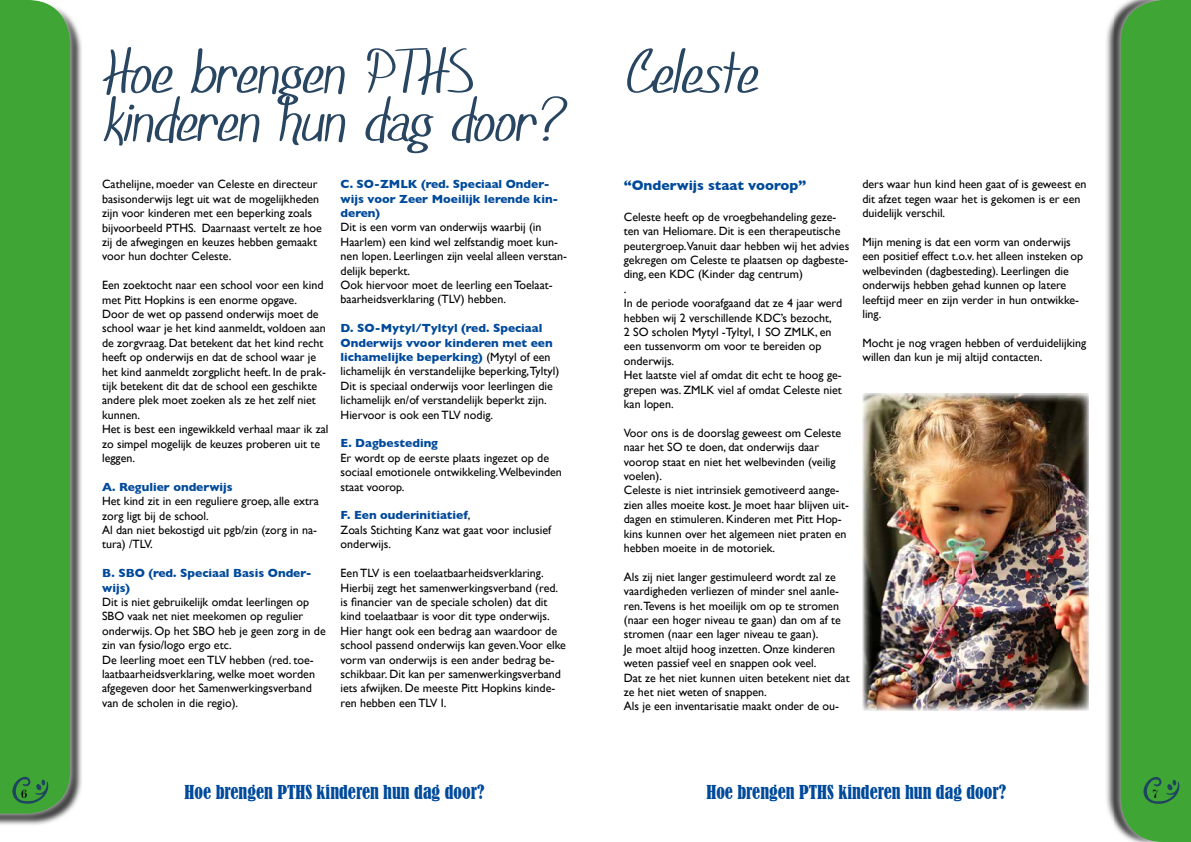
<style>
.page{position:relative;width:1191px;height:842px;background:#fff}
.page>*{position:absolute;margin:0;border:0;box-sizing:border-box;transform-origin:0 0}
.t1{font:69.7px "SF Foxboro Script";color:#284561}
.t2{font:condensed 18px "Bernard";color:#004a9b}
.t3{font:700 14px "Gill Sans";color:#004a9b}
.t4{font:13px "Modern";color:#000}
.t5{font:12px/14.4px "Gill Sans";color:#000}
.t6{font:700 12px/14.4px "Gill Sans";color:#004a9b}
.s1{font-weight:700;color:#004a9b}
</style>
<div class="page">
<img style="left:0;top:26px;width:82px;height:799px">
<img style="left:0;top:17px;width:76px;height:803px">
<div style="left:0;top:0;width:70px;height:814px;background:#3fa535"></div>
<svg style="left:12px;top:777px;width:37px;height:27px"></svg>
<img style="left:1106px;top:7px;width:14px;height:825px">
<div style="left:1120px;top:0;width:71px;height:842px;background:#3fa535"></div>
<svg style="left:1143px;top:777px;width:37px;height:27px"></svg>
<img style="left:862px;top:393px;width:227px;height:318px">
<h1 class="t1" style="left:102px;top:34px;width:371px">Hoe brengen PTHS</h1>
<h1 class="t1" style="left:102px;top:82px;width:462px">kinderen hun dag door?</h1>
<p class="t5" style="left:102px;top:177px;width:221px">Cathelijne, moeder van Celeste en directeur basisonderwijs legt uit wat de mogelijkheden zijn voor kinderen met een beperking zoals bijvoorbeeld PTHS. Daarnaast vertelt ze hoe zij de afwegingen en keuzes hebben gemaakt voor hun dochter Celeste.</p>
<p class="t5" style="left:102px;top:278px;width:228px">Een zoektocht naar een school voor een kind met Pitt Hopkins is een enorme opgave.<br>Door de wet op passend onderwijs moet de school waar je het kind aanmeldt, voldoen aan de zorgvraag. Dat betekent dat het kind recht heeft op onderwijs en dat de school waar je het kind aanmeldt zorgplicht heeft. In de prak&shy;tijk betekent dit dat de school een geschikte andere plek moet zoeken als ze het zelf niet kunnen.<br>Het is best een ingewikkeld verhaal maar ik zal zo simpel mogelijk de keuzes proberen uit te leggen.</p>
<p class="t6" style="left:102px;top:479px;width:132px">A. Regulier onderwijs</p>
<p class="t5" style="left:102px;top:494px;width:218px">Het kind zit in een reguliere groep, alle extra zorg ligt bij de school.<br>Al dan niet bekostigd uit pgb/zin (zorg in na&shy;tura) /TLV.</p>
<p class="t6" style="left:102px;top:566px;width:211px">B. SBO (red. Speciaal Basis Onder&shy;wijs)</p>
<p class="t5" style="left:102px;top:595px;width:225px">Dit is niet gebruikelijk omdat leerlingen op SBO vaak net niet meekomen op regulier onderwijs. Op het SBO heb je geen zorg in de zin van fysio/logo ergo etc.<br>De leerling moet een TLV hebben (red. toe&shy;laatbaarheidsverklaring, welke moet worden afgegeven door het Samenwerkingsverband van de scholen in die regio).</p>
<p class="t6" style="left:340px;top:177px;width:219px">C. SO-ZMLK (red. Speciaal Onder&shy;wijs voor Zeer Moeilijk lerende kin&shy;deren)</p>
<p class="t5" style="left:340px;top:220px;width:228px">Dit is een vorm van onderwijs waarbij (in Haarlem) een kind wel zelfstandig moet kun&shy;nen lopen. Leerlingen zijn veelal alleen verstan&shy;delijk beperkt.<br>Ook hiervoor moet de leerling een Toelaat&shy;baarheidsverklaring (TLV) hebben.</p>
<p class="t5" style="left:340px;top:321px;width:220px"><span class="s1">D. SO-Mytyl/Tyltyl (red. Speciaal Onderwijs vvoor kinderen met een lichamelijke beperking)</span> (Mytyl of een lichamelijk én verstandelijke beperking,Tyltyl)<br>Dit is speciaal onderwijs voor leerlingen die lichamelijk en/of verstandelijk beperkt zijn.<br>Hiervoor is ook een TLV nodig.</p>
<p class="t6" style="left:340px;top:436px;width:99px">E. Dagbesteding</p>
<p class="t5" style="left:340px;top:450px;width:223px">Er wordt op de eerste plaats ingezet op de sociaal emotionele ontwikkeling.Welbevinden staat voorop.</p>
<p class="t5" style="left:340px;top:508px;width:212px"><span class="s1">F. Een ouderinitiatief</span>,<br>Zoals Stichting Kanz wat gaat voor inclusief onderwijs.</p>
<p class="t5" style="left:340px;top:566px;width:227px">Een TLV is een toelaatbaarheidsverklaring.<br>Hierbij zegt het samenwerkingsverband (red. is financier van de speciale scholen) dat dit kind toelaatbaar is voor dit type onderwijs.<br>Hier hangt ook een bedrag aan waardoor de school passend onderwijs kan geven.Voor elke vorm van onderwijs is een ander bedrag be&shy;schikbaar. Dit kan per samenwerkingsverband iets afwijken. De meeste Pitt Hopkins kinde&shy;ren hebben een TLV I.</p>
<h1 class="t1" style="left:624px;top:34px;width:133px">Celeste</h1>
<p class="t3" style="left:624px;top:174px;width:184px">“Onderwijs staat voorop”</p>
<p class="t5" style="left:624px;top:209px;width:227px">Celeste heeft op de vroegbehandeling geze&shy;ten van Heliomare. Dit is een therapeutische peutergroep.Vanuit daar hebben wij het advies gekregen om Celeste te plaatsen op dagbeste&shy;ding, een KDC (Kinder dag centrum)<br>.<br>In de periode voorafgaand dat ze 4 jaar werd hebben wij 2 verschillende KDC’s bezocht,<br>2 SO scholen Mytyl -Tyltyl, 1 SO ZMLK, en een tussenvorm om voor te bereiden op onderwijs.<br>Het laatste viel af omdat dit echt te hoog ge&shy;grepen was. ZMLK viel af omdat Celeste niet kan lopen.</p>
<p class="t5" style="left:624px;top:425px;width:227px">Voor ons is de doorslag geweest om Celeste naar het SO te doen, dat onderwijs daar voorop staat en niet het welbevinden (veilig voelen).<br>Celeste is niet intrinsiek gemotiveerd aange&shy;zien alles moeite kost. Je moet haar blijven uit&shy;dagen en stimuleren. Kinderen met Pitt Hop&shy;kins kunnen over het algemeen niet praten en hebben moeite in de motoriek.</p>
<p class="t5" style="left:624px;top:569px;width:227px">Als zij niet langer gestimuleerd wordt zal ze vaardigheden verliezen of minder snel aanle&shy;ren.Tevens is het moeilijk om op te stromen (naar een hoger niveau te gaan) dan om af te stromen (naar een lager niveau te gaan).<br>Je moet altijd hoog inzetten. Onze kinderen weten passief veel en snappen ook veel.<br>Dat ze het niet kunnen uiten betekent niet dat ze het niet weten of snappen.<br>Als je een inventarisatie maakt onder de ou-</p>
<p class="t5" style="left:862px;top:177px;width:226px">ders waar hun kind heen gaat of is geweest en dit afzet tegen waar het is gekomen is er een duidelijk verschil.</p>
<p class="t5" style="left:862px;top:235px;width:222px">Mijn mening is dat een vorm van onderwijs een positief effect t.o.v. het alleen insteken op welbevinden (dagbesteding). Leerlingen die onderwijs hebben gehad kunnen op latere leeftijd meer en zijn verder in hun ontwikke&shy;ling.</p>
<p class="t5" style="left:862px;top:335px;width:225px">Mocht je nog vragen hebben of verduidelijking willen dan kun je mij altijd contacten.</p>
<h2 class="t2" style="left:185px;top:782px;width:301px">Hoe brengen PTHS kinderen hun dag door?</h2>
<h2 class="t2" style="left:706px;top:782px;width:301px">Hoe brengen PTHS kinderen hun dag door?</h2>
<p class="t4" style="left:21px;top:788px;width:7px">6</p>
<p class="t4" style="left:1152px;top:788px;width:7px">7</p>
</div>
